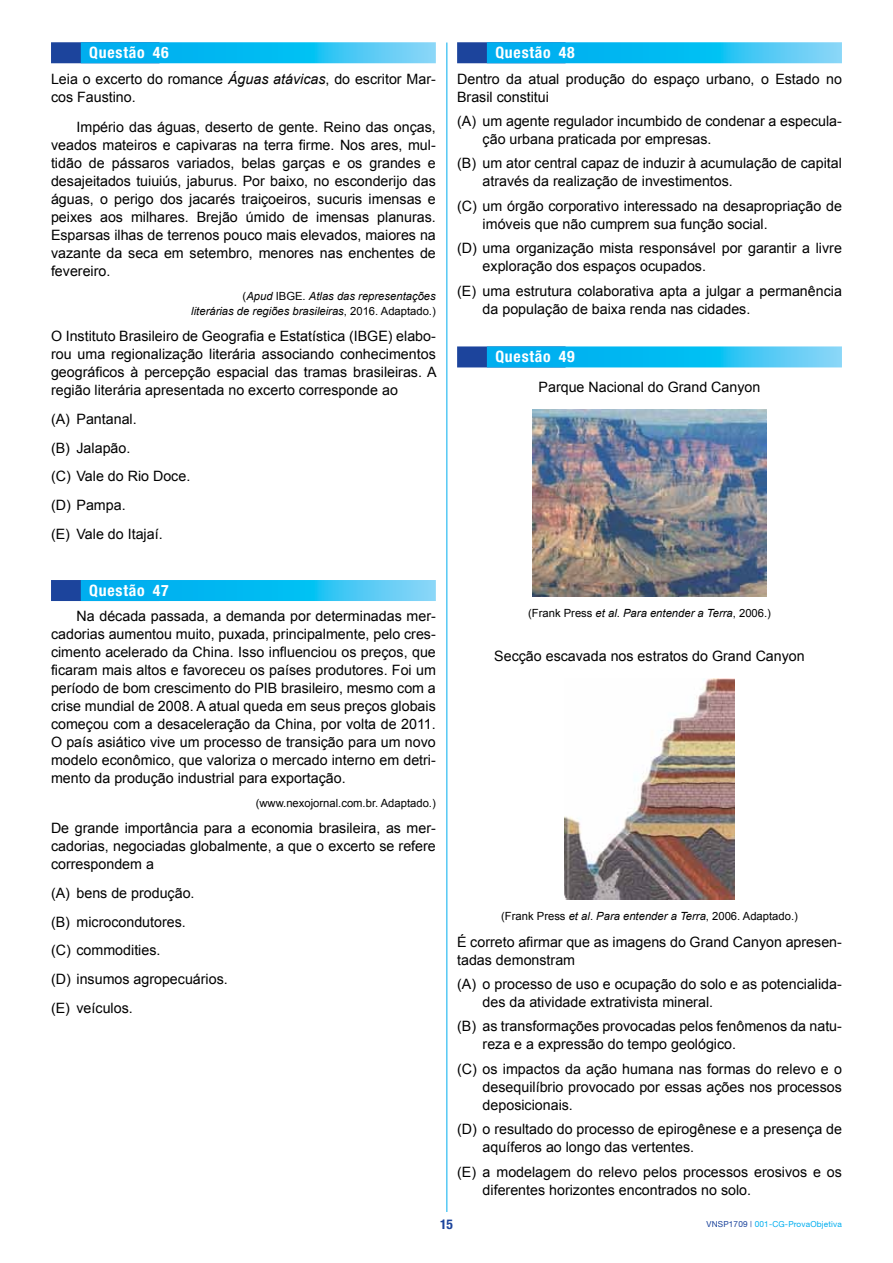
<style>
.page{position:relative;width:893px;height:1263px;background:#fff}
.page>*{position:absolute;margin:0;border:0;box-sizing:border-box;transform-origin:0 0}
.t1{font:700 condensed 15.75px "Helvetica Neue LT Std";letter-spacing:.05em;color:#fff}
.t2{font:14.25px/18px "Arial";color:#000}
.t3{font:700 condensed 13.5px "Helvetica Neue LT Std";color:#1c449c}
.t4{font:italic 11.25px/15px "Arial";color:#000;text-align:right}
.t5{font:11.25px "Arial";color:#000}
.t6{font:8.25px "Helvetica 55 Roman";letter-spacing:.02em;color:#00aeef}
.s1{font-style:italic}
.s2{font-style:normal}
.s3{color:#1c449c}
</style>
<div class="page">
<hr style="left:446px;top:43px;width:1px;height:1169px;background:#00aeef">
<div style="left:457px;top:42px;width:109px;height:21px;background:#1c449c"></div>
<svg style="left:487px;top:42px;width:355px;height:21px"></svg>
<div style="left:457px;top:346px;width:109px;height:21px;background:#1c449c"></div>
<svg style="left:487px;top:346px;width:355px;height:21px"></svg>
<img style="left:532px;top:410px;width:234px;height:187px">
<img style="left:565px;top:679px;width:169px;height:220px">
<div style="left:51px;top:42px;width:108px;height:21px;background:#1c449c"></div>
<svg style="left:81px;top:42px;width:355px;height:21px"></svg>
<div style="left:51px;top:580px;width:108px;height:21px;background:#1c449c"></div>
<svg style="left:81px;top:580px;width:355px;height:21px"></svg>
<p class="t1" style="left:89px;top:43px;width:81px">Questão 46</p>
<p class="t2" style="left:51px;top:70px;width:386px">Leia o excerto do romance <span class="s1">Águas atávicas</span>, do escritor Mar&shy;cos Faustino.</p>
<p class="t2" style="left:51px;top:119px;width:386px;text-align:justify;text-indent:26px">Império das águas, deserto de gente. Reino das onças, veados mateiros e capivaras na terra firme. Nos ares, mul&shy;tidão de pássaros variados, belas garças e os grandes e desajeitados tuiuiús, jaburus. Por baixo, no esconderijo das águas, o perigo dos jacarés traiçoeiros, sucuris imensas e peixes aos milhares. Brejão úmido de imensas planuras.<br>Esparsas ilhas de terrenos pouco mais elevados, maiores na vazante da seca em setembro, menores nas enchentes de fevereiro.</p>
<p class="t4" style="left:191px;top:289px;width:246px"><span class="s2">(</span>Apud <span class="s2">IBGE.</span> Atlas das representações<br>literárias de regiões brasileiras<span class="s2">, 2016. Adaptado.)</span></p>
<p class="t2" style="left:51px;top:328px;width:387px;text-align:justify">O Instituto Brasileiro de Geografia e Estatística (IBGE) elabo&shy;rou uma regionalização literária associando conhecimentos geográficos à percepção espacial das tramas brasileiras. A região literária apresentada no excerto corresponde ao</p>
<p class="t2" style="left:51px;top:405px;width:141px;line-height:28.7px">(A) Pantanal.<br>(B) Jalapão.<br>(C) Vale do Rio Doce. (D) Pampa.<br>(E) Vale do Itajaí.</p>
<p class="t1" style="left:89px;top:581px;width:81px">Questão 47</p>
<p class="t2" style="left:51px;top:607px;width:386px;text-align:justify;text-indent:26px">Na década passada, a demanda por determinadas mer&shy;cadorias aumentou muito, puxada, principalmente, pelo cres&shy;cimento acelerado da China. Isso influenciou os preços, que ficaram mais altos e favoreceu os países produtores. Foi um período de bom crescimento do PIB brasileiro, mesmo com a crise mundial de 2008. A atual queda em seus preços globais começou com a desaceleração da China, por volta de 2011.<br>O país asiático vive um processo de transição para um novo modelo econômico, que valoriza o mercado interno em detri&shy;mento da produção industrial para exportação.</p>
<p class="t5" style="left:256px;top:796px;width:182px">(www.nexojornal.com.br. Adaptado.)</p>
<p class="t2" style="left:51px;top:819px;width:386px;text-align:justify">De grande importância para a economia brasileira, as mer&shy;cadorias, negociadas globalmente, a que o excerto se refere correspondem a</p>
<p class="t2" style="left:51px;top:879px;width:178px;line-height:28.7px">(A) bens de produção.<br>(B) microcondutores.<br>(C) commodities.<br>(D) insumos agropecuários. (E) veículos.</p>
<p class="t1" style="left:495px;top:43px;width:81px">Questão 48</p>
<p class="t2" style="left:457px;top:70px;width:386px">Dentro da atual produção do espaço urbano, o Estado no<br>Brasil constitui</p>
<p class="t2" style="left:483px;top:112px;width:361px;text-indent:-26px">(A) um agente regulador incumbido de condenar a especula&shy;ção urbana praticada por empresas.</p>
<p class="t2" style="left:483px;top:155px;width:361px;text-indent:-26px">(B) um ator central capaz de induzir à acumulação de capital através da realização de investimentos.</p>
<p class="t2" style="left:483px;top:197px;width:361px;text-indent:-26px">(C) um órgão corporativo interessado na desapropriação de imóveis que não cumprem sua função social.</p>
<p class="t2" style="left:483px;top:239px;width:361px;text-indent:-26px">(D) uma organização mista responsável por garantir a livre exploração dos espaços ocupados.</p>
<p class="t2" style="left:483px;top:282px;width:361px;text-indent:-26px">(E) uma estrutura colaborativa apta a julgar a permanência da população de baixa renda nas cidades.</p>
<p class="t1" style="left:495px;top:347px;width:81px">Questão 49</p>
<p class="t2" style="left:539px;top:378px;width:223px">Parque Nacional do Grand Canyon</p>
<p class="t4" style="left:528px;top:606px;width:244px"><span class="s2">(Frank Press</span> et al<span class="s2">.</span> Para entender a Terra<span class="s2">, 2006.)</span></p>
<p class="t2" style="left:494px;top:647px;width:312px">Secção escavada nos estratos do Grand Canyon</p>
<p class="t5" style="left:501px;top:909px;width:298px">(Frank Press <span class="s1">et al</span>. <span class="s1">Para entender a Terra</span>, 2006. Adaptado.)</p>
<p class="t2" style="left:457px;top:933px;width:386px">É correto afirmar que as imagens do Grand Canyon apresen&shy;tadas demonstram</p>
<p class="t2" style="left:483px;top:975px;width:361px;text-indent:-26px">(A) o processo de uso e ocupação do solo e as potencialida&shy;des da atividade extrativista mineral.</p>
<p class="t2" style="left:483px;top:1018px;width:361px;text-indent:-26px">(B) as transformações provocadas pelos fenômenos da natu&shy;reza e a expressão do tempo geológico.</p>
<p class="t2" style="left:483px;top:1060px;width:361px;text-align:justify;text-indent:-26px">(C) os impactos da ação humana nas formas do relevo e o desequilíbrio provocado por essas ações nos processos deposicionais.</p>
<p class="t2" style="left:483px;top:1120px;width:361px;text-indent:-26px">(D) o resultado do processo de epirogênese e a presença de aquíferos ao longo das vertentes.</p>
<p class="t2" style="left:483px;top:1163px;width:361px;text-indent:-26px">(E) a modelagem do relevo pelos processos erosivos e os diferentes horizontes encontrados no solo.</p>
<p class="t3" style="left:440px;top:1216px;width:14px">15</p>
<p class="t6" style="left:706px;top:1218px;width:137px"><span class="s3">VNSP1709 |</span> 001-CG-ProvaObjetiva</p>
</div>
